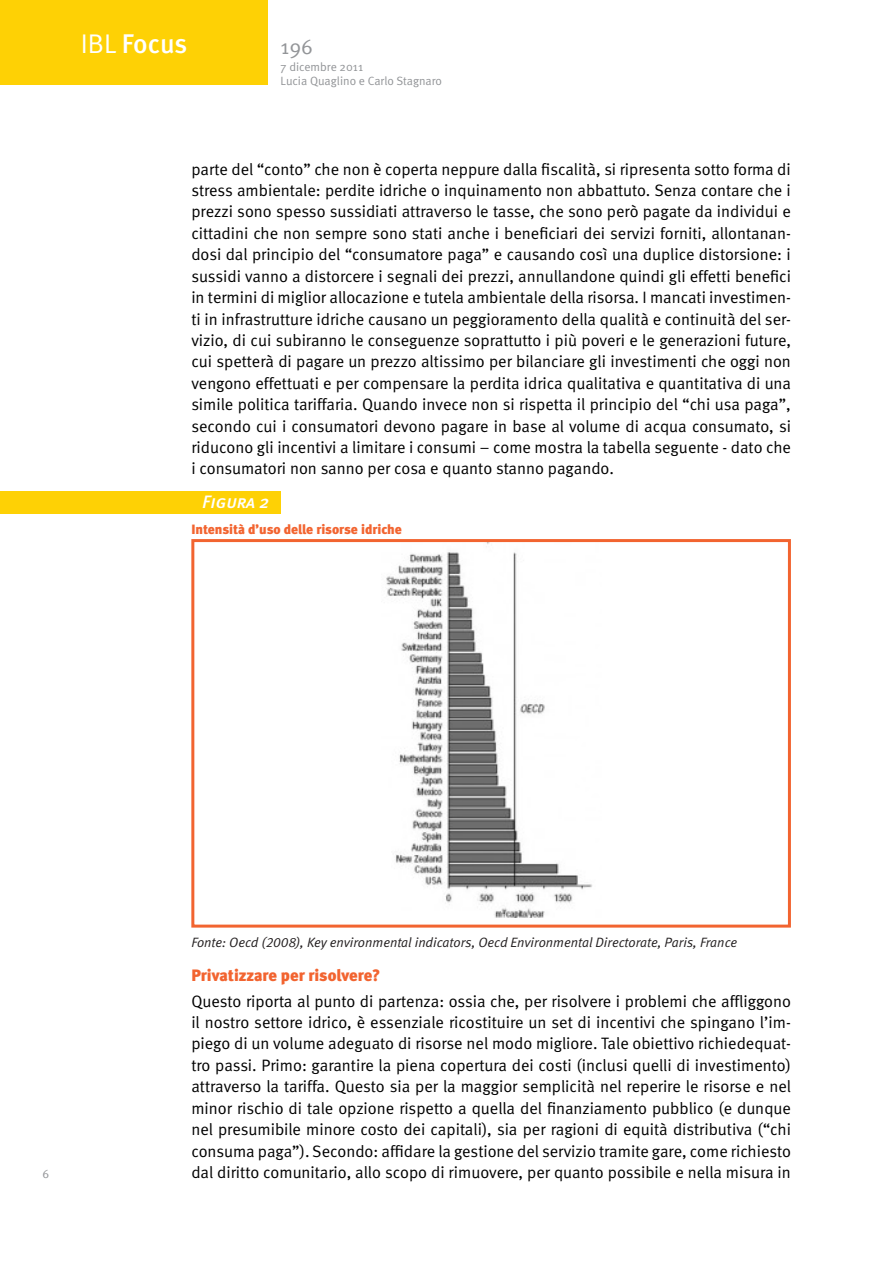
<style>
.page{position:relative;width:893px;height:1263px;background:#fff}
.page>*{position:absolute;margin:0;border:0;box-sizing:border-box;transform-origin:0 0}
.t1{font:500 27px "Meta";letter-spacing:-.005em;color:#fff}
.t2{font:21px "Meta Normal";color:#939598}
.Titlet_Left{font:18px "Meta Medium Italic Caps";color:#fff}
.Footnote{font:16.5px/21.5px "Meta Normal";color:#000;text-align:justify}
.Body{font:16.5px/21.5px "Meta Normal";color:#000;text-align:justify}
.Paragraph_1{font:16.5px "Meta Black LF";color:#f26430}
.Dida-Source{font:italic 13.5px "Meta Normal LF";color:#231f20}
.Dida-Header{font:13.5px "Meta Black LF";color:#f26430}
.t3{font:12px "Meta Normal";color:#939598}
.s1{font-family:"Meta Normal";font-weight:400}
</style>
<div class="page">
<div style="left:0;top:0;width:268px;height:85px;background:#fed105"></div>
<div style="left:0;top:491px;width:281px;height:23px;background:#fed105"></div>
<img style="left:386px;top:543px;width:206px;height:374px">
<div style="left:191px;top:539px;width:600px;height:388px;border:3px solid #f26430"></div>
<h1 class="t1" style="left:81px;top:27px;width:108px"><span class="s1">IBL</span> Focus</h1>
<p class="t2" style="left:281px;top:34px;width:34px">196</p>
<p class="t3" style="left:281px;top:60px;width:84px">7 dicembre 2011</p>
<p class="t3" style="left:281px;top:74px;width:163px">Lucia Quaglino e Carlo Stagnaro</p>
<p class="Footnote" style="left:191px;top:158px;width:601px">parte del “conto” che non è coperta neppure dalla fiscalità, si ripresenta sotto forma di stress ambientale: perdite idriche o inquinamento non abbattuto. Senza contare che i prezzi sono spesso sussidiati attraverso le tasse, che sono però pagate da individui e cittadini che non sempre sono stati anche i beneficiari dei servizi forniti, allontanan&shy;dosi dal principio del “consumatore paga” e causando così una duplice distorsione: i sussidi vanno a distorcere i segnali dei prezzi, annullandone quindi gli effetti benefici in termini di miglior allocazione e tutela ambientale della risorsa. I mancati investimen&shy;ti in infrastrutture idriche causano un peggioramento della qualità e continuità del ser&shy;vizio, di cui subiranno le conseguenze soprattutto i più poveri e le generazioni future, cui spetterà di pagare un prezzo altissimo per bilanciare gli investimenti che oggi non vengono effettuati e per compensare la perdita idrica qualitativa e quantitativa di una simile politica tariffaria. Quando invece non si rispetta il principio del “chi usa paga”, secondo cui i consumatori devono pagare in base al volume di acqua consumato, si riducono gli incentivi a limitare i consumi – come mostra la tabella seguente - dato che i consumatori non sanno per cosa e quanto stanno pagando.</p>
<p class="Titlet_Left" style="left:202px;top:491px;width:69px">Figura 2</p>
<p class="Dida-Header" style="left:191px;top:521px;width:212px">Intensità d’uso delle risorse idriche</p>
<p class="t3" style="left:43px;top:1167px;width:8px">6</p>
<p class="Dida-Source" style="left:191px;top:935px;width:547px">Fonte: Oecd (2008), Key environmental indicators, Oecd Environmental Directorate, Paris, France</p>
<p class="Paragraph_1" style="left:191px;top:966px;width:191px">Privatizzare per risolvere?</p>
<p class="Body" style="left:191px;top:990px;width:601px">Questo riporta al punto di partenza: ossia che, per risolvere i problemi che affliggono il nostro settore idrico, è essenziale ricostituire un set di incentivi che spingano l’im&shy;piego di un volume adeguato di risorse nel modo migliore. Tale obiettivo richiedequat&shy;tro passi. Primo: garantire la piena copertura dei costi (inclusi quelli di investimento) attraverso la tariffa. Questo sia per la maggior semplicità nel reperire le risorse e nel minor rischio di tale opzione rispetto a quella del finanziamento pubblico (e dunque nel presumibile minore costo dei capitali), sia per ragioni di equità distributiva (“chi consuma paga”). Secondo: affidare la gestione del servizio tramite gare, come richiesto dal diritto comunitario, allo scopo di rimuovere, per quanto possibile e nella misura in</p>
</div>
